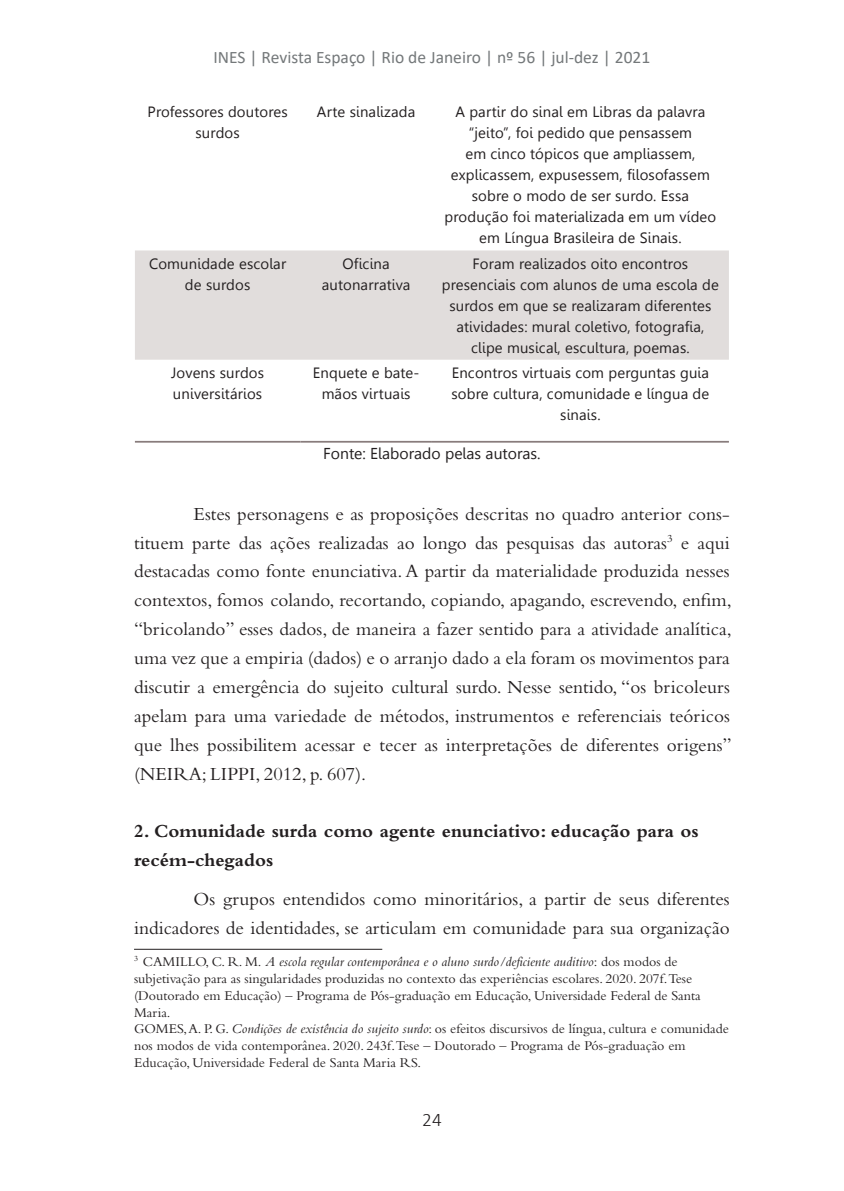
<style>
.page{position:relative;width:844px;height:1191px;background:#fff}
.page>*{position:absolute;margin:0;border:0;box-sizing:border-box;transform-origin:0 0}
.TEXTO{font:19.25px/28.9px "Bembo Std";color:#231f20;text-align:justify}
.entretítulo{font:700 19.25px/28.9px "Bembo Std";color:#231f20}
.t1{font:300 19.25px "Calibri";color:#231f20}
.t2{font:17.5px "Calibri";color:#74787a}
.legenda{font:15.75px "Gisha";color:#231f20}
.texto_tabela{font:14.88px/21px "Gisha";letter-spacing:.01em;color:#231f20;text-align:center}
.nota_pé_de_página{font:14px/16.8px "Bembo Std";color:#231f20}
.s1{font-family:"Bembo Italic Os F"}
</style>
<div class="page">
<div style="left:135px;top:250px;width:593px;height:110px;background:#e1dddc"></div>
<hr style="left:135px;top:441px;width:165px;height:1px;background:#887c7c">
<hr style="left:300px;top:441px;width:132px;height:1px;background:#887c7c">
<hr style="left:432px;top:441px;width:296px;height:1px;background:#887c7c">
<hr style="left:134px;top:949px;width:248px;height:1px;background:#231f20">
<p class="t2" style="left:213px;top:45px;width:438px">INES | Revista Espaço | Rio de Janeiro | nº 56 | jul-dez | 2021</p>
<p class="texto_tabela" style="left:147px;top:102px;width:142px">Professores doutores surdos</p>
<p class="texto_tabela" style="left:317px;top:102px;width:100px">Arte sinalizada</p>
<p class="texto_tabela" style="left:444px;top:102px;width:273px">A partir do sinal em Libras da palavra “jeito”, foi pedido que pensassem<br>em cinco tópicos que ampliassem, explicassem, expusessem, filosofassem sobre o modo de ser surdo. Essa produção foi materializada em um vídeo em Língua Brasileira de Sinais.</p>
<p class="texto_tabela" style="left:149px;top:253px;width:138px">Comunidade escolar de surdos</p>
<p class="texto_tabela" style="left:322px;top:253px;width:90px">Oficina autonarrativa</p>
<p class="texto_tabela" style="left:442px;top:253px;width:278px">Foram realizados oito encontros presenciais com alunos de uma escola de surdos em que se realizaram diferentes atividades: mural coletivo, fotografia, clipe musical, escultura, poemas.</p>
<p class="texto_tabela" style="left:171px;top:362px;width:94px;text-align:left">Jovens surdos universitários</p>
<p class="texto_tabela" style="left:313px;top:362px;width:108px">Enquete e bate&shy;mãos virtuais</p>
<p class="texto_tabela" style="left:451px;top:362px;width:259px">Encontros virtuais com perguntas guia sobre cultura, comunidade e língua de sinais.</p>
<p class="legenda" style="left:323px;top:445px;width:219px">Fonte: Elaborado pelas autoras.</p>
<p class="TEXTO" style="left:134px;top:499px;width:599px;text-indent:60px">Estes personagens e as proposições descritas no quadro anterior cons&shy;tituem parte das ações realizadas ao longo das pesquisas das autoras<sup>3</sup> e aqui destacadas como fonte enunciativa. A partir da materialidade produzida nesses contextos, fomos colando, recortando, copiando, apagando, escrevendo, enfim, “bricolando” esses dados, de maneira a fazer sentido para a atividade analítica, uma vez que a empiria (dados) e o arranjo dado a ela foram os movimentos para discutir a emergência do sujeito cultural surdo. Nesse sentido, “os bricoleurs apelam para uma variedade de métodos, instrumentos e referenciais teóricos que lhes possibilitem acessar e tecer as interpretações de diferentes origens” (NEIRA; LIPPI, 2012, p. 607).</p>
<p class="entretítulo" style="left:134px;top:817px;width:566px">2. Comunidade surda como agente enunciativo: educação para os recém-chegados</p>
<p class="TEXTO" style="left:134px;top:884px;width:597px;text-align:right">Os grupos entendidos como minoritários, a partir de seus diferentes indicadores de identidades, se articulam em comunidade para sua organização</p>
<p class="nota_pé_de_página" style="left:134px;top:953px;width:568px"><sup>3</sup> CAMILLO, C. R. M. <span class="s1">A escola regular contemporânea e o aluno surdo/deficiente auditivo</span>: dos modos de subjetivação para as singularidades produzidas no contexto das experiências escolares. 2020. 207f.Tese (Doutorado em Educação) – Programa de Pós-graduação em Educação, Universidade Federal de Santa Maria.</p>
<p class="nota_pé_de_página" style="left:134px;top:1020px;width:596px">GOMES, A. P. G. <span class="s1">Condições de existência do sujeito surdo</span>: os efeitos discursivos de língua, cultura e comunidade nos modos de vida contemporânea. 2020. 243f.Tese – Doutorado – Programa de Pós-graduação em<br>Educação, Universidade Federal de Santa Maria RS.</p>
<p class="t1" style="left:422px;top:1108px;width:21px">24</p>
</div>
